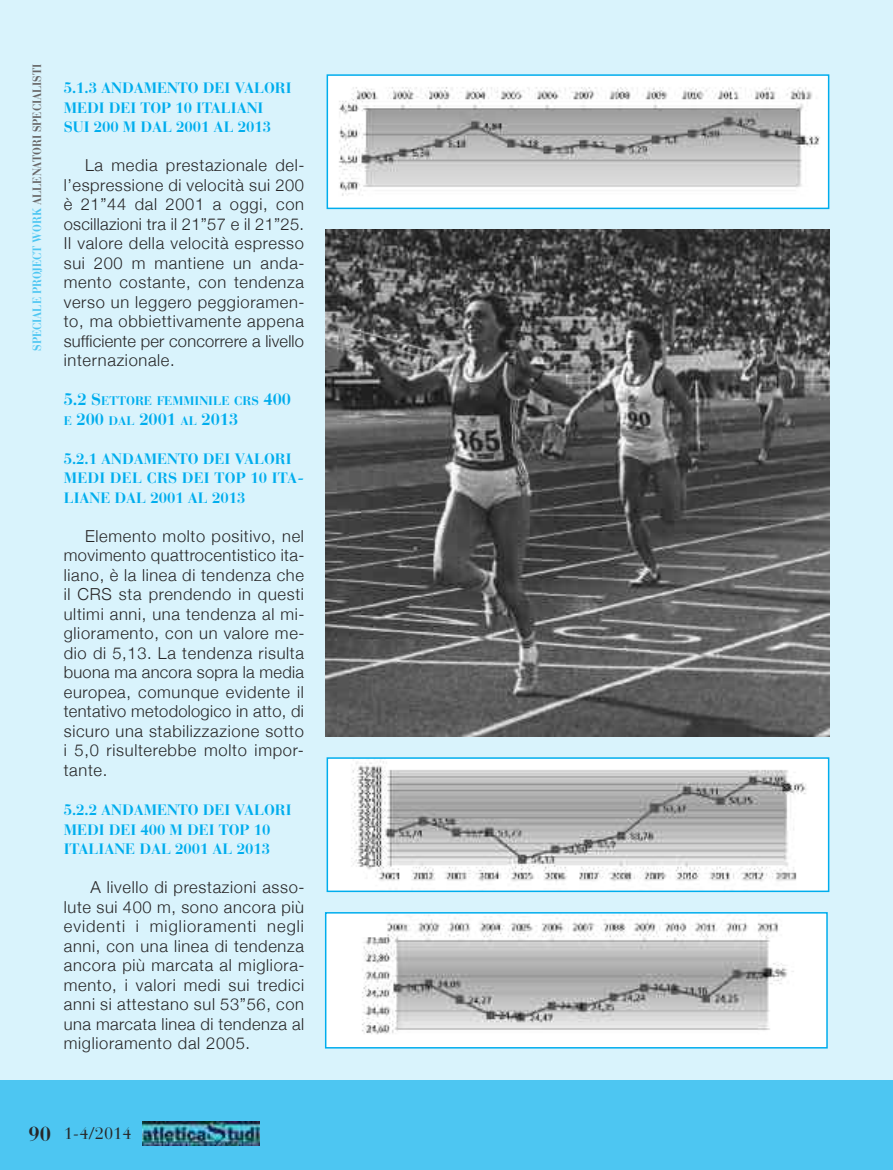
<style>
.page{position:relative;width:893px;height:1170px;background:#fff}
.page>*{position:absolute;margin:0;border:0;box-sizing:border-box;transform-origin:0 0}
.t1{font:700 20.25px "Bauer Bodoni";color:#272627}
.t2{font:300 16.5px/19.5px "Helvetica Neue";letter-spacing:.04em;color:#272627;text-align:justify}
.t3{font:700 16.5px "Bauer Bodoni";color:#00aded}
.t4{font:16.5px "Bauer Bodoni";color:#272627}
.t5{font:700 15px/19.5px "Bauer Bodoni";color:#00aded}
.t6{font:700 12.3px "Bauer Bodoni";color:#00aded}
.t7{font:700 12px "Bauer Bodoni";letter-spacing:-.005em;color:#686768;scale:.9 1}
.s1{color:#4dc6f2}
.s2{font-size:16.5px}
.s3{font-size:12.3px}
</style>
<div class="page">
<div style="left:0;top:0;width:893px;height:1169px;background:#d9f3fc"></div>
<img style="left:328px;top:915px;width:497px;height:130px">
<div style="left:325px;top:912px;width:503px;height:136px;border:2px solid #00aded"></div>
<img style="left:330px;top:760px;width:496px;height:129px">
<div style="left:327px;top:757px;width:502px;height:135px;border:2px solid #00aded"></div>
<img style="left:330px;top:77px;width:496px;height:129px">
<div style="left:327px;top:74px;width:502px;height:135px;border:2px solid #00aded"></div>
<img style="left:326px;top:230px;width:504px;height:506px">
<div style="left:0;top:1080px;width:893px;height:89px;background:#4dc6f2"></div>
<img style="left:143px;top:1121px;width:117px;height:24px">
<p class="t7" style="left:33px;top:351px;width:320px;rotate:-90deg"><span class="s1">SPECIALE PROJECT WORK</span> ALLENATORI SPECIALISTI</p>
<p class="t5" style="left:64px;top:80px;width:229px">5.1.3 ANDAMENTO DEI VALORI<br>MEDI DEI TOP 10 ITALIANI<br>SUI 200 M DAL 2001 AL 2013</p>
<p class="t2" style="left:64px;top:155px;width:242px;text-indent:21px">La media prestazionale del&shy;l’espressione di velocità sui 200 è 21”44 dal 2001 a oggi, con oscillazioni tra il 21”57 e il 21”25.<br>Il valore della velocità espresso sui 200 m mantiene un anda&shy;mento costante, con tendenza verso un leggero peggioramen&shy;to, ma obbiettivamente appena sufficiente per concorrere a livello internazionale.</p>
<p class="t6" style="left:64px;top:396px;width:229px"><span class="s2">5.2 S</span>ETTORE FEMMINILE CRS <span class="s2">400</span></p>
<p class="t3" style="left:64px;top:413px;width:176px"><span class="s3">E</span> 200 <span class="s3">DAL</span> 2001 <span class="s3">AL</span> 2013</p>
<p class="t5" style="left:64px;top:450px;width:242px">5.2.1 ANDAMENTO DEI VALORI<br>MEDI DEL CRS DEI TOP 10 ITA-<br>LIANE DAL 2001 AL 2013</p>
<p class="t2" style="left:64px;top:526px;width:242px;text-indent:21px">Elemento molto positivo, nel movimento quattrocentistico ita&shy;liano, è la linea di tendenza che il CRS sta prendendo in questi ultimi anni, una tendenza al mi&shy;glioramento, con un valore me&shy;dio di 5,13. La tendenza risulta buona ma ancora sopra la media europea, comunque evidente il tentativo metodologico in atto, di sicuro una stabilizzazione sotto i 5,0 risulterebbe molto impor&shy;tante.</p>
<p class="t5" style="left:64px;top:801px;width:229px">5.2.2 ANDAMENTO DEI VALORI<br>MEDI DEI 400 M DEI TOP 10<br>ITALIANE DAL 2001 AL 2013</p>
<p class="t2" style="left:64px;top:877px;width:242px;text-indent:27px">A livello di prestazioni asso&shy;lute sui 400 m, sono ancora più evidenti i miglioramenti negli anni, con una linea di tendenza ancora più marcata al migliora&shy;mento, i valori medi sui tredici anni si attestano sul 53”56, con una marcata linea di tendenza al miglioramento dal 2005.</p>
<p class="t1" style="left:29px;top:1126px;width:24px">90</p>
<p class="t4" style="left:64px;top:1127px;width:69px">1-4/2014</p>
</div>
